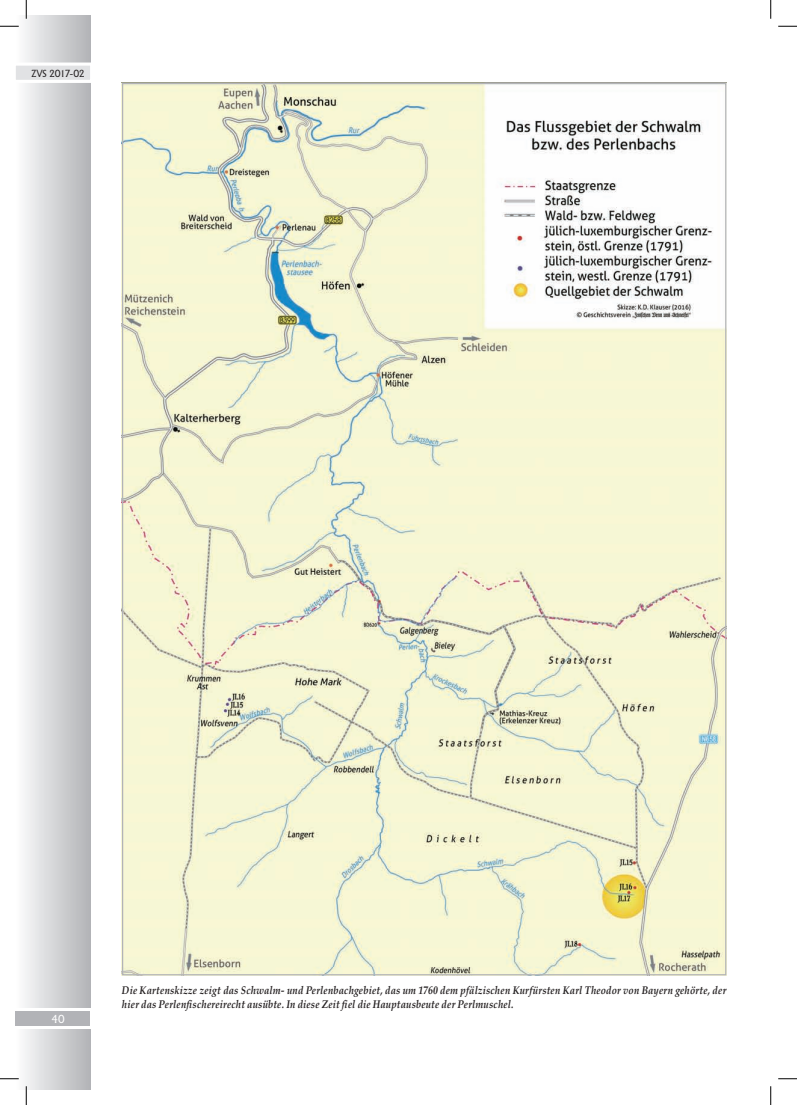
<style>
.page{position:relative;width:797px;height:1105px;background:#fff}
.page>*{position:absolute;margin:0;border:0;box-sizing:border-box;transform-origin:0 0}
.t1{font:italic 700 11.25px/13.5px "Palatino LT Std";letter-spacing:.015em;color:#231f20;scale:.85 1}
.t2{font:11.25px "Adelon";color:#fff}
.t3{font:10px "Adelon";letter-spacing:-.025em;color:#231f20}
</style>
<div class="page">
<div style="left:16px;top:16px;width:74px;height:992px;background:linear-gradient(to right,#fcfcfd,#b3b4b7)"></div>
<div style="left:16px;top:1029px;width:74px;height:60px;background:linear-gradient(to right,#fcfcfd,#b3b4b7)"></div>
<img style="left:124px;top:85px;width:600px;height:888px">
<div style="left:16px;top:1011px;width:74px;height:14px;background:#b2b3b7"></div>
<svg style="left:16px;top:61px;width:75px;height:24px"></svg>
<svg style="left:0;top:25px;width:19px;height:2px"></svg>
<svg style="left:778px;top:25px;width:19px;height:2px"></svg>
<svg style="left:0;top:1078px;width:19px;height:1px"></svg>
<svg style="left:778px;top:1078px;width:19px;height:1px"></svg>
<svg style="left:25px;top:0;width:2px;height:19px"></svg>
<svg style="left:25px;top:1086px;width:2px;height:19px"></svg>
<svg style="left:770px;top:0;width:1px;height:19px"></svg>
<svg style="left:770px;top:1086px;width:1px;height:19px"></svg>
<p class="t3" style="left:32px;top:67px;width:55px">ZVS 2017-02</p>
<p class="t2" style="left:52px;top:1012px;width:15px">40</p>
<p class="t1" style="left:122px;top:984px;width:712px">Die Kartenskizze zeigt das Schwalm- und Perlenbachgebiet, das um 1760 dem pfälzischen Kurfürsten Karl Theodor von Bayern gehörte, der hier das Perlenfischereirecht ausübte. In diese Zeit fiel die Hauptausbeute der Perlmuschel.</p>
</div>
